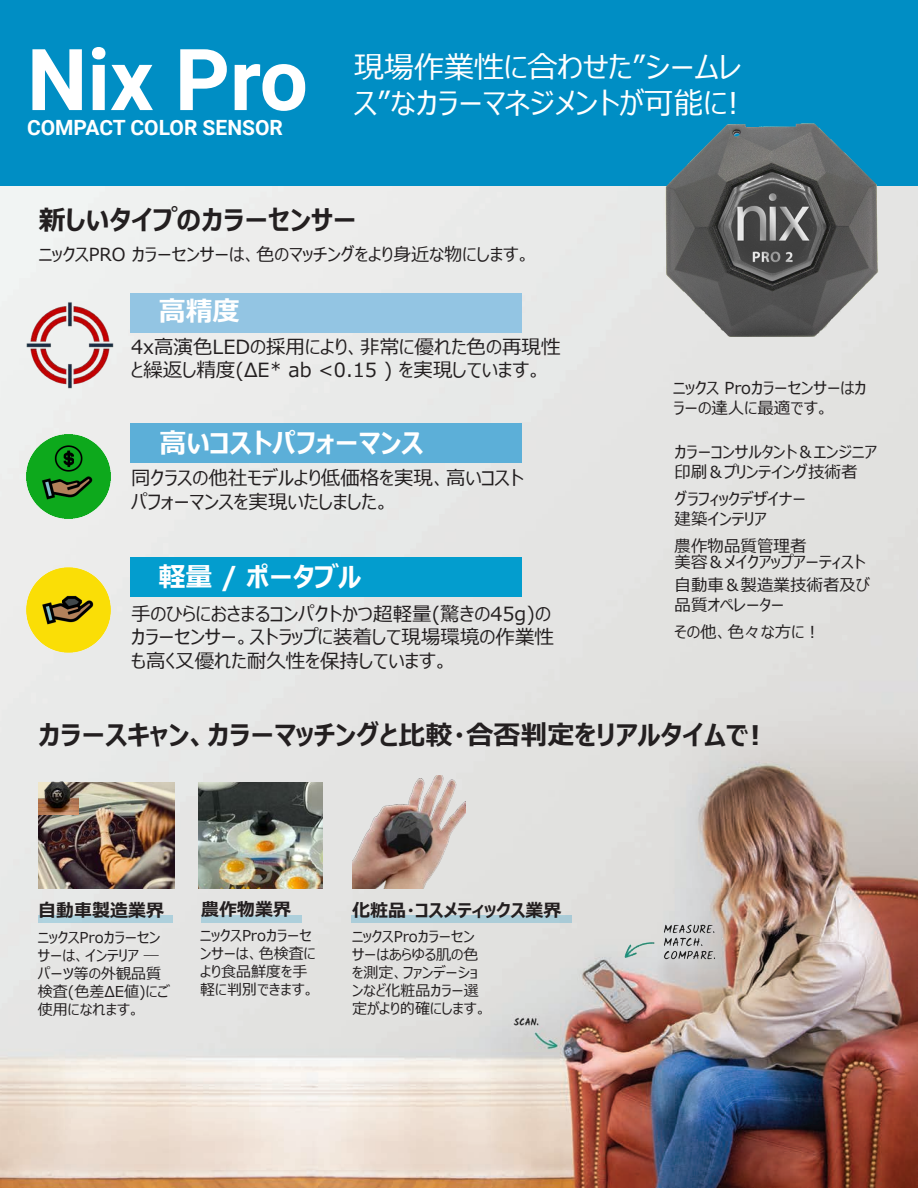
<style>
.page{position:relative;width:918px;height:1188px;background:#fff}
.page>*{position:absolute;margin:0;border:0;box-sizing:border-box;transform-origin:0 0}
.t1{font:700 85.5px "Roboto";color:#fff}
.t2{font:30px/36px "Meiryo UI";color:#fff}
.t3{font:700 27px "Meiryo UI";color:#231f20}
.t4{font:700 27px "Meiryo UI";color:#fff}
.t5{font:700 27px "Meiryo UI";color:#231f20}
.t6{font:700 27px "Meiryo UI";color:#fff}
.t7{font:700 21px "Roboto";color:#fff}
.t8{font:19.5px/23.4px "Meiryo UI";color:#231f20}
.t9{font:18px "Meiryo UI";color:#231f20}
.t10{font:700 18px "Meiryo UI";color:#231f20}
.t11{font:700 18px "Meiryo UI";color:#231f20}
.t12{font:16.5px/19.8px "Meiryo UI";color:#231f20}
.t13{font:15px/18px "Meiryo UI";color:#231f20}
.s1{font-style:inherit}
</style>
<div class="page">
<img style="left:0;top:185px;width:918px;height:1003px">
<div style="left:0;top:0;width:917px;height:185px;background:#008ec4"></div>
<div style="left:131px;top:557px;width:391px;height:40px;background:#039dce"></div>
<div style="left:131px;top:293px;width:391px;height:40px;background:#93c5e3"></div>
<div style="left:131px;top:423px;width:391px;height:40px;background:#5cafd8"></div>
<img style="left:511px;top:1014px;width:49px;height:38px">
<img style="left:616px;top:918px;width:106px;height:45px">
<img style="left:352px;top:775px;width:114px;height:114px">
<div style="left:38px;top:916px;width:135px;height:7px;background:#aed0dc"></div>
<img style="left:15px;top:293px;width:107px;height:107px">
<img style="left:15px;top:557px;width:107px;height:106px">
<img style="left:15px;top:424px;width:107px;height:106px">
<div style="left:351px;top:915px;width:221px;height:8px;background:#abcdd8"></div>
<div style="left:201px;top:915px;width:100px;height:7px;background:#adcfdb"></div>
<img style="left:198px;top:782px;width:124px;height:106px">
<img style="left:38px;top:783px;width:136px;height:106px">
<img style="left:38px;top:776px;width:40px;height:38px">
<img style="left:537px;top:30px;width:381px;height:398px">
<p class="t1" style="left:27px;top:20px;width:282px">Nix Pro</p>
<p class="t7" style="left:27px;top:113px;width:257px">COMPACT COLOR SENSOR</p>
<p class="t2" style="left:354px;top:51px;width:389px">現場作業性に合わせた”シームレス”なカラーマネジメントが可能に!</p>
<p class="t5" style="left:39px;top:202px;width:319px">新しいタイプのカラーセンサー</p>
<p class="t9" style="left:39px;top:242px;width:493px">ニックスPRO カラーセンサーは、色のマッチングをより身近な物にします。</p>
<p class="t4" style="left:159px;top:292px;width:82px">高精度</p>
<p class="t8" style="left:131px;top:336px;width:431px">4x高演色LEDの採用により、非常に優れた色の再現性と繰返し精度(∆E* ab &lt;0.15 ) を実現しています。</p>
<p class="t4" style="left:159px;top:424px;width:266px">高いコストパフォーマンス</p>
<p class="t8" style="left:131px;top:467px;width:394px">同クラスの他社モデルより低価格を実現、高いコストパフォーマンスを実現いたしました。</p>
<p class="t6" style="left:159px;top:558px;width:204px">軽量 / ポータブル</p>
<p class="t8" style="left:131px;top:603px;width:424px">手のひらにおさまるコンパクトかつ超軽量(驚きの45g)のカラーセンサー。ストラップに装着して現場環境の作業性も高く又優れた耐久性を保持しています。</p>
<p class="t12" style="left:673px;top:379px;width:195px">ニックス Proカラーセンサーはカラーの達人に最適です。</p>
<p class="t12" style="left:675px;top:443px;width:204px">カラーコンサルタント＆エンジニア印刷＆プリンテイング技術者</p>
<p class="t12" style="left:675px;top:490px;width:133px">グラフィックデザイナー建築インテリア</p>
<p class="t12" style="left:675px;top:539px;width:192px;line-height:15.6px">農作物品質管理者<br>美容＆メイクアップアーティスト</p>
<p class="t12" style="left:675px;top:576px;width:197px">自動車＆製造業技術者及び品質オペレーター</p>
<p class="t12" style="left:675px;top:623px;width:148px">その他、色々な方に︕</p>
<p class="t3" style="left:38px;top:716px;width:724px">カラースキャン、カラーマッチングと比較・合否判定をリアルタイムで<span class="s1">!</span></p>
<p class="t11" style="left:38px;top:898px;width:127px">自動車製造業界</p>
<p class="t13" style="left:38px;top:929px;width:133px">ニックスProカラーセンサーは、インテリア ―パーツ等の外観品質検査(色差ΔE値)にご使用になれます。</p>
<p class="t10" style="left:201px;top:897px;width:91px">農作物業界</p>
<p class="t10" style="left:352px;top:898px;width:211px">化粧品・コスメティックス業界</p>
<p class="t13" style="left:200px;top:927px;width:117px">ニックスProカラーセンサーは、色検査により食品鮮度を手軽に判別できます。</p>
<p class="t13" style="left:352px;top:928px;width:136px">ニックスProカラーセンサーはあらゆる肌の色を測定、ファンデーションなど化粧品カラー選定がより的確にします。</p>
</div>
